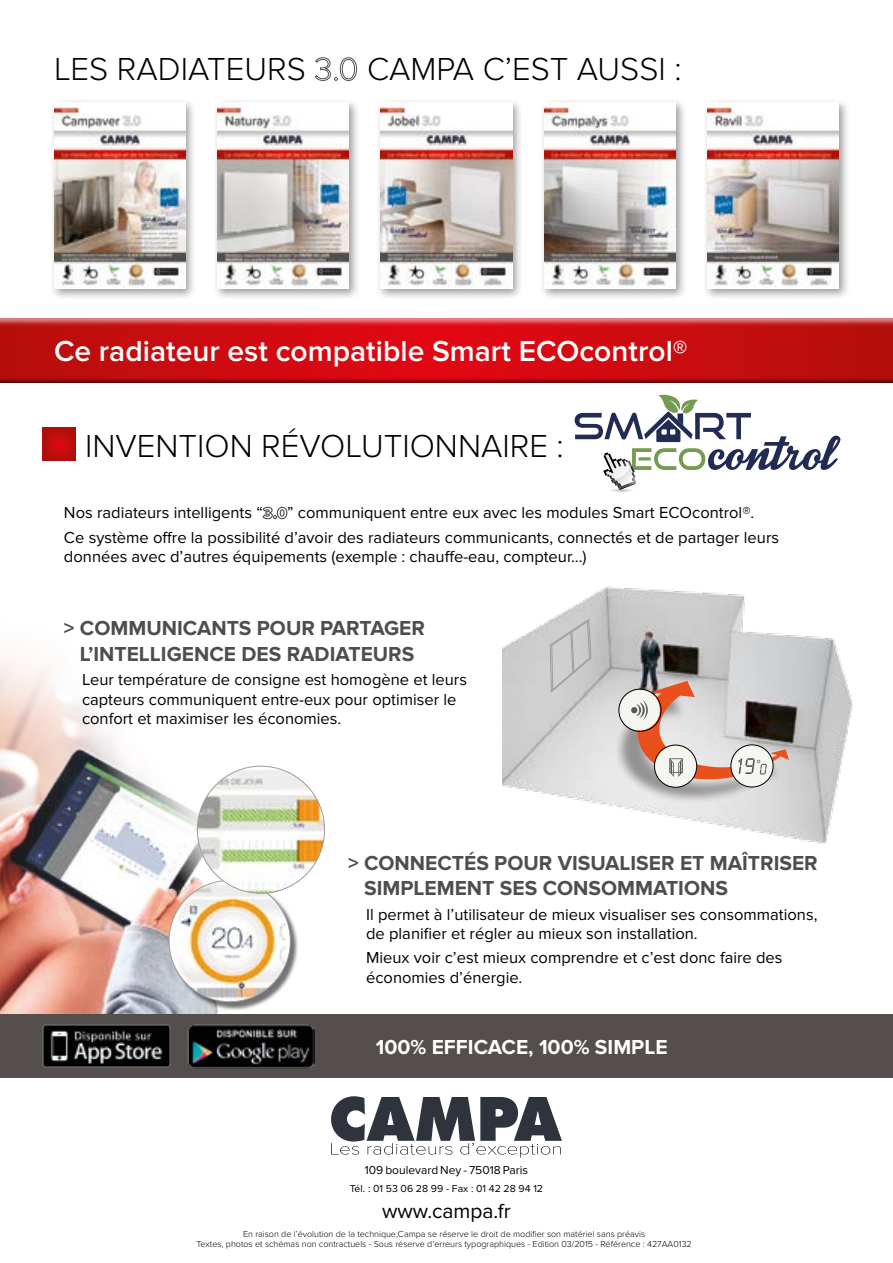
<style>
.page{position:relative;width:893px;height:1263px;background:#fff}
.page>*{position:absolute;margin:0;border:0;box-sizing:border-box;transform-origin:0 0}
.t1{font:300 33px "Proxima Nova";color:#000}
.t2{font:600 30px "Proxima Nova";color:#fff}
.t3{font:700 21px/25.2px "Proxima Nova";color:#504e4d;text-align:center}
.t4{font:700 21px "Proxima Nova";color:#fff}
.t5{font:21px "Proxima Nova";color:#000}
.t6{font:16.5px/19.8px "Proxima Nova";color:#000}
.t7{font:12px "Proxima Nova";color:#000}
.t8{font:10.5px "Proxima Nova";color:#000}
.t9{font:300 9px/10.5px "Proxima Nova";color:#000;text-align:center}
</style>
<div class="page">
<img style="left:0;top:655px;width:223px;height:359px">
<svg style="left:331px;top:1096px;width:231px;height:61px"></svg>
<svg style="left:315px;top:57px;width:42px;height:24px"></svg>
<div style="left:49px;top:98px;width:148px;height:202px;background:#000;opacity:.4"></div>
<img style="left:54px;top:103px;width:131px;height:186px">
<div style="left:212px;top:98px;width:148px;height:202px;background:#000;opacity:.4"></div>
<img style="left:217px;top:103px;width:132px;height:186px">
<div style="left:376px;top:98px;width:147px;height:202px;background:#000;opacity:.4"></div>
<img style="left:381px;top:103px;width:131px;height:186px">
<div style="left:539px;top:98px;width:148px;height:202px;background:#000;opacity:.4"></div>
<img style="left:544px;top:103px;width:132px;height:186px">
<div style="left:702px;top:98px;width:148px;height:202px;background:#000;opacity:.4"></div>
<img style="left:708px;top:103px;width:131px;height:186px">
<div style="left:0;top:319px;width:893px;height:66px;background:#000;opacity:.75"></div>
<div style="left:0;top:1014px;width:893px;height:64px;background:#544f4c"></div>
<div style="left:170px;top:881px;width:129px;height:129px;background:#000;opacity:.55"></div>
<img style="left:169px;top:880px;width:117px;height:122px">
<img style="left:197px;top:766px;width:128px;height:127px;border-radius:64px">
<svg style="left:575px;top:394px;width:265px;height:98px"></svg>
<svg style="left:262px;top:506px;width:26px;height:14px"></svg>
<img style="left:502px;top:586px;width:351px;height:259px">
<div style="left:614px;top:689px;width:167px;height:115px;background:#000;opacity:.37"></div>
<div style="left:619px;top:689px;width:41px;height:41px;background:#f5f6ef;border-radius:50%"></div>
<div style="left:619px;top:689px;width:42px;height:42px;border:1px solid #000;border-radius:50%"></div>
<svg style="left:550px;top:619px;width:41px;height:73px;background:#c5c5c5"></svg>
<svg style="left:631px;top:681px;width:158px;height:106px"></svg>
<div style="left:654px;top:745px;width:43px;height:42px;border:1px solid #000;border-radius:50%"></div>
<svg style="left:43px;top:428px;width:32px;height:32px"></svg>
<img style="left:43px;top:1025px;width:128px;height:42px">
<img style="left:188px;top:1024px;width:126px;height:45px">
<h1 class="t1" style="left:54px;top:50px;width:253px">LES RADIATEURS</h1>
<h1 class="t1" style="left:367px;top:50px;width:316px">CAMPA C’EST AUSSI :</h1>
<h2 class="t2" style="left:54px;top:334px;width:635px">Ce radiateur est compatible Smart ECOcontrol®</h2>
<h1 class="t1" style="left:85px;top:427px;width:480px">INVENTION RÉVOLUTIONNAIRE :</h1>
<p class="t6" style="left:64px;top:501px;width:717px;line-height:24px;text-indent:223px">” communiquent entre eux avec les modules Smart ECOcontrol®.<br>Ce système offre la possibilité d’avoir des radiateurs communicants, connectés et de partager leurs</p>
<p class="t6" style="left:64px;top:547px;width:524px">données avec d’autres équipements (exemple : chauffe-eau, compteur…)</p>
<p class="t6" style="left:64px;top:503px;width:200px">Nos radiateurs intelligents “</p>
<p class="t3" style="left:64px;top:616px;width:362px">&gt; COMMUNICANTS POUR PARTAGER<br>L’INTELLIGENCE DES RADIATEURS</p>
<p class="t6" style="left:82px;top:670px;width:387px">Leur température de consigne est homogène et leurs capteurs communiquent entre-eux pour optimiser le confort et maximiser les économies.</p>
<p class="t3" style="left:364px;top:851px;width:455px;text-align:left;text-indent:-16px">&gt; CONNECTÉS POUR VISUALISER ET MAÎTRISER<br>SIMPLEMENT SES CONSOMMATIONS</p>
<p class="t6" style="left:366px;top:904px;width:453px">Il permet à l’utilisateur de mieux visualiser ses consommations, de planifier et régler au mieux son installation.</p>
<p class="t6" style="left:366px;top:948px;width:418px">Mieux voir c’est mieux comprendre et c’est donc faire des économies d’énergie.</p>
<p class="t4" style="left:376px;top:1035px;width:293px">100% EFFICACE, 100% SIMPLE</p>
<p class="t7" style="left:365px;top:1163px;width:165px">109 boulevard Ney - 75018 Paris</p>
<p class="t8" style="left:350px;top:1183px;width:195px">Tél. : 01 53 06 28 99 - Fax : 01 42 28 94 12</p>
<p class="t5" style="left:382px;top:1198px;width:130px">www.campa.fr</p>
<p class="t9" style="left:197px;top:1228px;width:497px">En raison de l’évolution de la technique,Campa se réserve le droit de modifier son matériel sans préavis<br>Textes, photos et schémas non contractuels - Sous réserve d’erreurs typographiques - Edition 03/2015 - Référence : 427AA0132</p>
</div>
